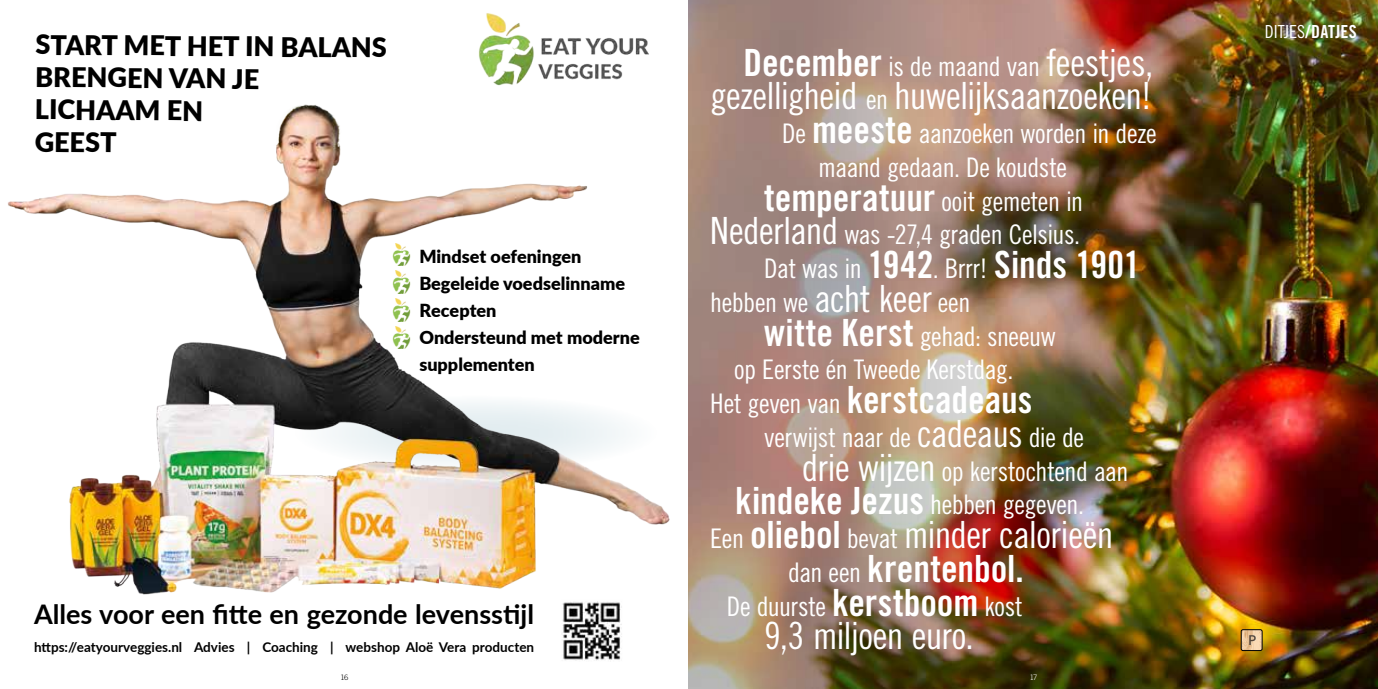
<style>
.page{position:relative;width:1378px;height:689px;background:#fff}
.page>*{position:absolute;margin:0;border:0;box-sizing:border-box;transform-origin:0 0}
.t1{font:37.5px "Trade Gothic LT Std Cn 18";letter-spacing:-.015em;color:#fff}
.t2{font:37.5px "Trade Gothic LT Std Bd Cn 20";color:#fff}
.t3{font:27px "Trade Gothic LT Std Cn 18";letter-spacing:-.015em;color:#fff}
.t4{font:900 27px/32.8px "Lato";color:#000}
.t5{font:700 27px "Lato";color:#000}
.t6{font:900 18px/27px "Lato";color:#000}
.t7{font:18px "Trade Gothic LT Std Bd Cn 20";letter-spacing:.005em;color:#fff}
.t8{font:700 13.5px "Lato";color:#000}
.t9{font:300 7.5px "Trade Gothic LT Std";color:#000}
.t10{font:300 7.5px "Trade Gothic LT Std";color:#fff}
.s1{font-family:"Trade Gothic LT Std Bd Cn 20";font-size:37.5px}
.s2{font-size:37.5px}
.s3{font-size:27px}
.s4{font-family:"Trade Gothic LT Std Cn 18";font-size:27px}
.s5{font-family:"Trade Gothic LT Std Bd Cn 20"}
.s6{font-family:"Trade Gothic LT Std Cn 18"}
</style>
<div class="page">
<img style="left:8px;top:0;width:1370px;height:689px">
<img style="left:689px;top:0;width:497px;height:689px">
<svg style="left:1241px;top:630px;width:22px;height:21px"></svg>
<div style="left:1241px;top:629px;width:21px;height:22px;border:1px solid #000;border-radius:2px"></div>
<svg style="left:295px;top:395px;width:362px;height:75px"></svg>
<img style="left:392px;top:243px;width:20px;height:23px">
<img style="left:392px;top:271px;width:20px;height:22px">
<img style="left:392px;top:298px;width:20px;height:23px">
<img style="left:392px;top:326px;width:20px;height:23px">
<p class="t4" style="left:36px;top:25px;width:353px;rotate:1deg">START MET HET IN BALANS<br>BRENGEN VAN JE<br>LICHAAM EN<br>GEEST</p>
<p class="t6" style="left:419px;top:242px;width:222px">Mindset oefeningen<br>Begeleide voedselinname<br>Recepten<br>Ondersteund met moderne supplementen</p>
<p class="t5" style="left:34px;top:594px;width:501px">Alles voor een fitte en gezonde levensstijl</p>
<p class="t8" style="left:34px;top:637px;width:502px">https://eatyourveggies.nl Advies | Coaching | webshop Aloë Vera producten</p>
<p class="t3" style="left:743px;top:50px;width:411px"><span class="s1">December</span> is de maand van <span class="s2">feestjes,</span></p>
<h1 class="t1" style="left:710px;top:74px;width:444px">gezelligheid <span class="s3">en</span> huwelijksaanzoeken!</h1>
<p class="t3" style="left:782px;top:117px;width:376px">De <span class="s1">meeste</span> aanzoeken worden in deze</p>
<p class="t3" style="left:818px;top:151px;width:250px">maand gedaan. De koudste</p>
<p class="t3" style="left:764px;top:185px;width:320px"><span class="s1">temperatuur</span> ooit gemeten in</p>
<p class="t3" style="left:710px;top:219px;width:371px"><span class="s2">Nederland</span> was -27,4 graden Celsius.</p>
<p class="t3" style="left:764px;top:252px;width:378px">Dat was in <span class="s1">1942</span>. Brrr! <span class="s1">Sinds 1901</span></p>
<p class="t3" style="left:710px;top:286px;width:262px">hebben we <span class="s2">acht keer</span> een</p>
<p class="t3" style="left:764px;top:320px;width:293px"><span class="s1">witte Kerst</span> gehad: sneeuw</p>
<p class="t3" style="left:734px;top:354px;width:281px">op Eerste én Tweede Kerstdag.</p>
<h1 class="t2" style="left:710px;top:377px;width:324px"><span class="s4">Het geven van</span> kerstcadeaus</h1>
<p class="t3" style="left:764px;top:421px;width:321px">verwijst naar de <span class="s2">cadeaus</span> die de</p>
<p class="t3" style="left:802px;top:455px;width:328px"><span class="s2">drie wijzen</span> op kerstochtend aan</p>
<p class="t3" style="left:735px;top:489px;width:350px"><span class="s1">kindeke Jezus</span> hebben gegeven.</p>
<h1 class="t1" style="left:710px;top:512px;width:405px"><span class="s3">Een</span> <span class="s5">oliebol</span> <span class="s3">bevat</span> minder calorieën</h1>
<h1 class="t2" style="left:788px;top:546px;width:237px"><span class="s4">dan een</span> krentenbol.</h1>
<p class="t3" style="left:727px;top:590px;width:297px">De duurste <span class="s1">kerstboom</span> kost</p>
<h1 class="t1" style="left:764px;top:614px;width:211px">9,3 miljoen euro.</h1>
<p class="t9" style="left:341px;top:672px;width:9px">16</p>
<p class="t10" style="left:1029px;top:672px;width:9px">17</p>
<p class="t7" style="left:1265px;top:21px;width:93px"><span class="s6">DITJES</span>/DATJES</p>
</div>
